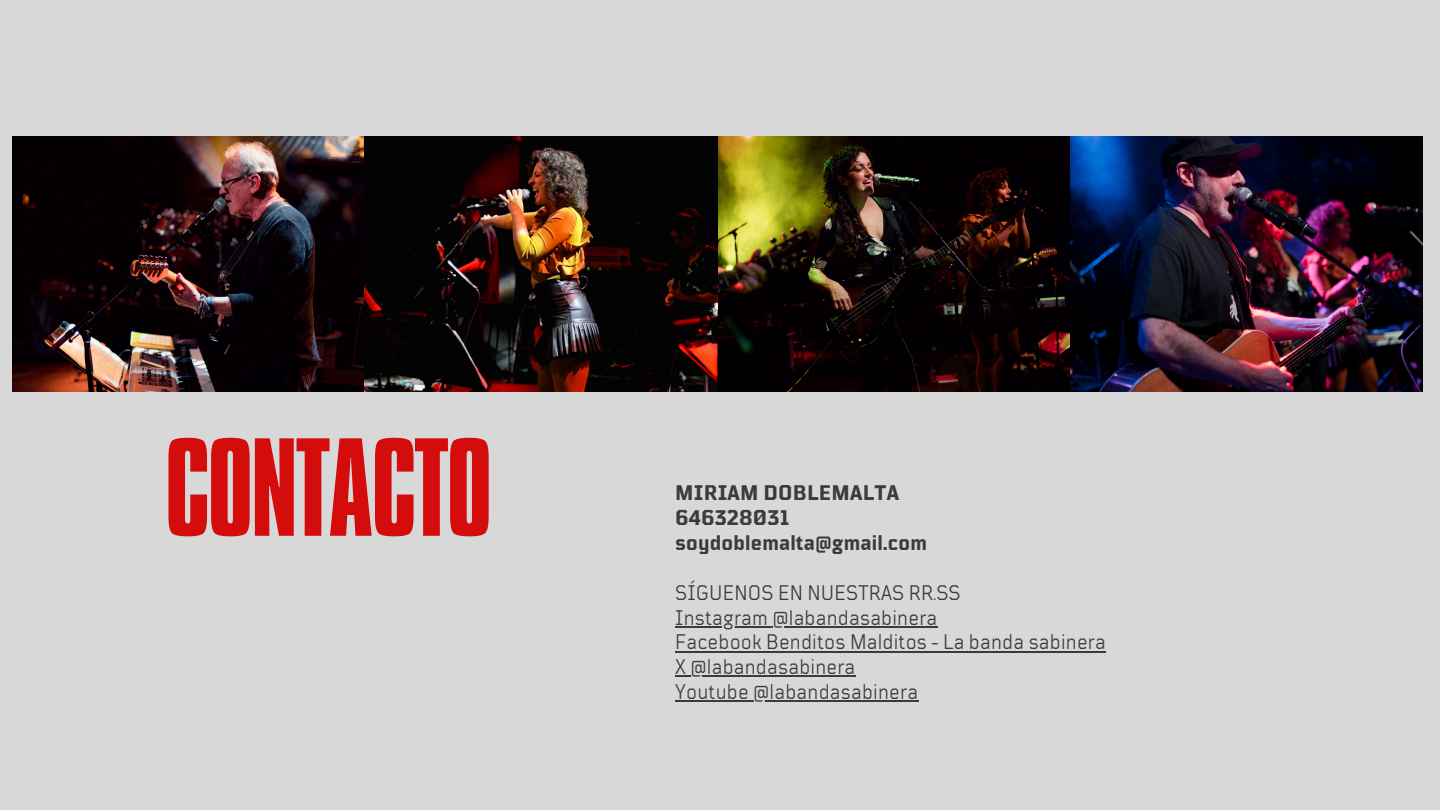
<style>
.page{position:relative;width:1440px;height:810px;background:#d8d8d8}
.page>*{position:absolute;margin:0;border:0;box-sizing:border-box;transform-origin:0 0}
.t1{font:120px "Aka Acid GR Compacta";letter-spacing:-.02em;color:#d40c0c}
.t2{font:21px/24.7px "TT Mussels";letter-spacing:.01em;color:#191919}
.t3{font:700 21px/24.8px "TT Mussels";letter-spacing:.01em;color:#191919}
</style>
<div class="page">
<img style="left:12px;top:137px;width:1411px;height:255px">
<hr style="left:675px;top:626px;width:263px;height:2px;background:#191919">
<hr style="left:675px;top:651px;width:431px;height:1px;background:#191919">
<hr style="left:675px;top:676px;width:181px;height:1px;background:#191919">
<hr style="left:675px;top:700px;width:243px;height:2px;background:#191919">
<p class="t1" style="left:165px;top:441px;width:329px">CONTACTO</p>
<p class="t3" style="left:675px;top:481px;width:253px">MIRIAM DOBLEMALTA<br>646328031 soydoblemalta@gmail.com</p>
<p class="t2" style="left:675px;top:581px;width:432px">SÍGUENOS EN NUESTRAS RR.SS<br>Instagram @labandasabinera<br>Facebook Benditos Malditos - La banda sabinera<br>X @labandasabinera<br>Youtube @labandasabinera</p>
</div>
